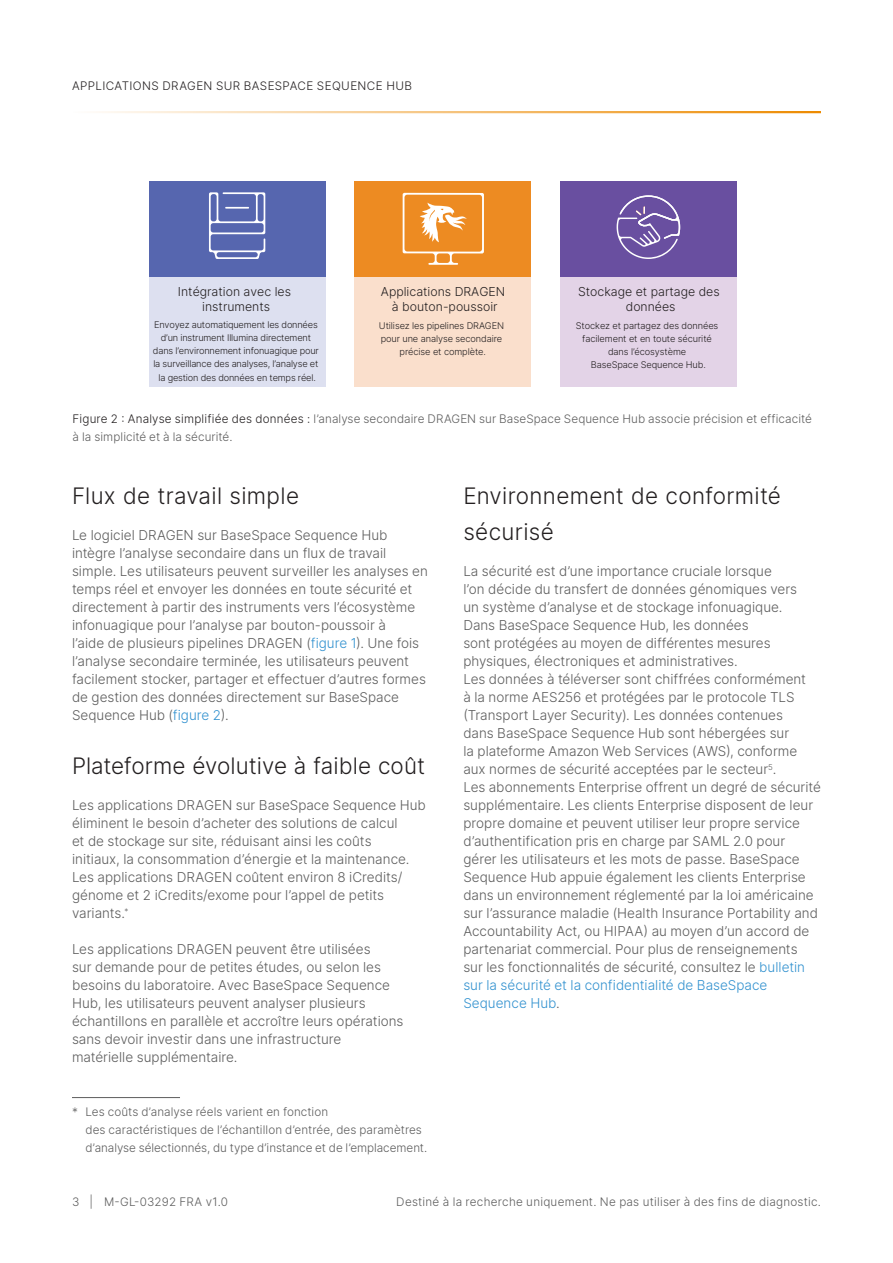
<style>
.page{position:relative;width:893px;height:1263px;background:#fff}
.page>*{position:absolute;margin:0;border:0;box-sizing:border-box;transform-origin:0 0}
.A-Head{font:300 22.5px/36px "Inter";letter-spacing:.01em;color:#231f20}
.Body_Copy{font:300 13.5px/18px "Inter";color:#5c5c5c}
.t1{font:300 12.3px/14.9px "Inter";color:#231f20;text-align:center}
.Footnote{font:300 11.7px/18px "Inter";letter-spacing:.01em;color:#5c5c5c}
.zz_Master_Header{font:300 11.7px "Inter";letter-spacing:.035em;color:#231f20}
.t2{font:300 9.3px/13.2px "Inter";letter-spacing:-.02em;color:#231f20;text-align:center}
.s1{color:#231f20}
.s2{color:#3191cf}
</style>
<div class="page">
<hr style="left:72px;top:111px;width:749px;height:2px;background:#ed8b00">
<hr style="left:72px;top:1097px;width:108px;height:1px;background:#5c5c5c">
<div style="left:149px;top:181px;width:176px;height:97px;background:#5666af"></div>
<div style="left:149px;top:278px;width:176px;height:109px;background:#dde0f0"></div>
<div style="left:355px;top:181px;width:176px;height:97px;background:#ed8b22"></div>
<div style="left:355px;top:278px;width:176px;height:109px;background:#fadfcc"></div>
<div style="left:560px;top:181px;width:177px;height:97px;background:#694fa0"></div>
<div style="left:560px;top:278px;width:177px;height:109px;background:#e3d3e7"></div>
<svg style="left:209px;top:192px;width:56px;height:67px"></svg>
<svg style="left:617px;top:195px;width:63px;height:64px"></svg>
<svg style="left:403px;top:193px;width:81px;height:72px"></svg>
<p class="zz_Master_Header" style="left:72px;top:77px;width:342px">APPLICATIONS DRAGEN SUR BASESPACE SEQUENCE HUB</p>
<p class="t1" style="left:178px;top:284px;width:115px">Intégration avec les instruments</p>
<p class="t1" style="left:381px;top:284px;width:126px">Applications DRAGEN à bouton-poussoir</p>
<p class="t1" style="left:578px;top:284px;width:143px">Stockage et partage des données</p>
<p class="t2" style="left:576px;top:318px;width:144px">Stockez et partagez des données facilement et en toute sécurité dans l’écosystème<br>BaseSpace Sequence Hub.</p>
<p class="t2" style="left:153px;top:318px;width:167px">Envoyez automatiquement les données d’un instrument Illumina directement dans l’environnement infonuagique pour la surveillance des analyses, l’analyse et la gestion des données en temps réel.</p>
<p class="Footnote" style="left:73px;top:410px;width:741px"><span class="s1">Figure 2 : Analyse simplifiée des données :</span> l’analyse secondaire DRAGEN sur BaseSpace Sequence Hub associe précision et efficacité à la simplicité et à la sécurité.</p>
<p class="t2" style="left:379px;top:318px;width:127px">Utilisez les pipelines DRAGEN pour une analyse secondaire précise et complète.</p>
<p class="A-Head" style="left:72px;top:478px;width:229px">Flux de travail simple</p>
<p class="Body_Copy" style="left:72px;top:526px;width:357px">Le logiciel DRAGEN sur BaseSpace Sequence Hub intègre l’analyse secondaire dans un flux de travail simple. Les utilisateurs peuvent surveiller les analyses en temps réel et envoyer les données en toute sécurité et directement à partir des instruments vers l’écosystème infonuagique pour l’analyse par bouton-poussoir à<br>l’aide de plusieurs pipelines DRAGEN (<span class="s2">figure 1</span>). Une fois l’analyse secondaire terminée, les utilisateurs peuvent facilement stocker, partager et effectuer d’autres formes de gestion des données directement sur BaseSpace Sequence Hub (<span class="s2">figure 2</span>).</p>
<p class="A-Head" style="left:72px;top:748px;width:355px">Plateforme évolutive à faible coût</p>
<p class="Body_Copy" style="left:72px;top:796px;width:355px">Les applications DRAGEN sur BaseSpace Sequence Hub éliminent le besoin d’acheter des solutions de calcul<br>et de stockage sur site, réduisant ainsi les coûts<br>initiaux, la consommation d’énergie et la maintenance.<br>Les applications DRAGEN coûtent environ 8 iCredits/ génome et 2 iCredits/exome pour l’appel de petits variants.<sup>*</sup></p>
<p class="Body_Copy" style="left:72px;top:940px;width:333px">Les applications DRAGEN peuvent être utilisées<br>sur demande pour de petites études, ou selon les besoins du laboratoire. Avec BaseSpace Sequence Hub, les utilisateurs peuvent analyser plusieurs échantillons en parallèle et accroître leurs opérations sans devoir investir dans une infrastructure matérielle supplémentaire.</p>
<p class="Footnote" style="left:86px;top:1103px;width:343px;text-indent:-14px">* Les coûts d’analyse réels varient en fonction<br>des caractéristiques de l’échantillon d’entrée, des paramètres d’analyse sélectionnés, du type d’instance et de l’emplacement.</p>
<p class="A-Head" style="left:463px;top:478px;width:319px">Environnement de conformité sécurisé</p>
<p class="Body_Copy" style="left:463px;top:562px;width:359px">La sécurité est d’une importance cruciale lorsque<br>l’on décide du transfert de données génomiques vers<br>un système d’analyse et de stockage infonuagique.<br>Dans BaseSpace Sequence Hub, les données<br>sont protégées au moyen de différentes mesures physiques, électroniques et administratives.<br>Les données à téléverser sont chiffrées conformément<br>à la norme AES256 et protégées par le protocole TLS (Transport Layer Security). Les données contenues<br>dans BaseSpace Sequence Hub sont hébergées sur<br>la plateforme Amazon Web Services (AWS), conforme aux normes de sécurité acceptées par le secteur<sup>5</sup>.<br>Les abonnements Enterprise offrent un degré de sécurité supplémentaire. Les clients Enterprise disposent de leur propre domaine et peuvent utiliser leur propre service d’authentification pris en charge par SAML 2.0 pour gérer les utilisateurs et les mots de passe. BaseSpace Sequence Hub appuie également les clients Enterprise dans un environnement réglementé par la loi américaine sur l’assurance maladie (Health Insurance Portability and Accountability Act, ou HIPAA) au moyen d’un accord de partenariat commercial. Pour plus de renseignements<br>sur les fonctionnalités de sécurité, consultez le <span class="s2">bulletin sur la sécurité et la confidentialité de BaseSpace Sequence Hub</span>.</p>
<p class="Footnote" style="left:72px;top:1193px;width:158px">3 | M-GL-03292 FRA v1.0</p>
<p class="Footnote" style="left:396px;top:1193px;width:426px">Destiné à la recherche uniquement. Ne pas utiliser à des fins de diagnostic.</p>
</div>
